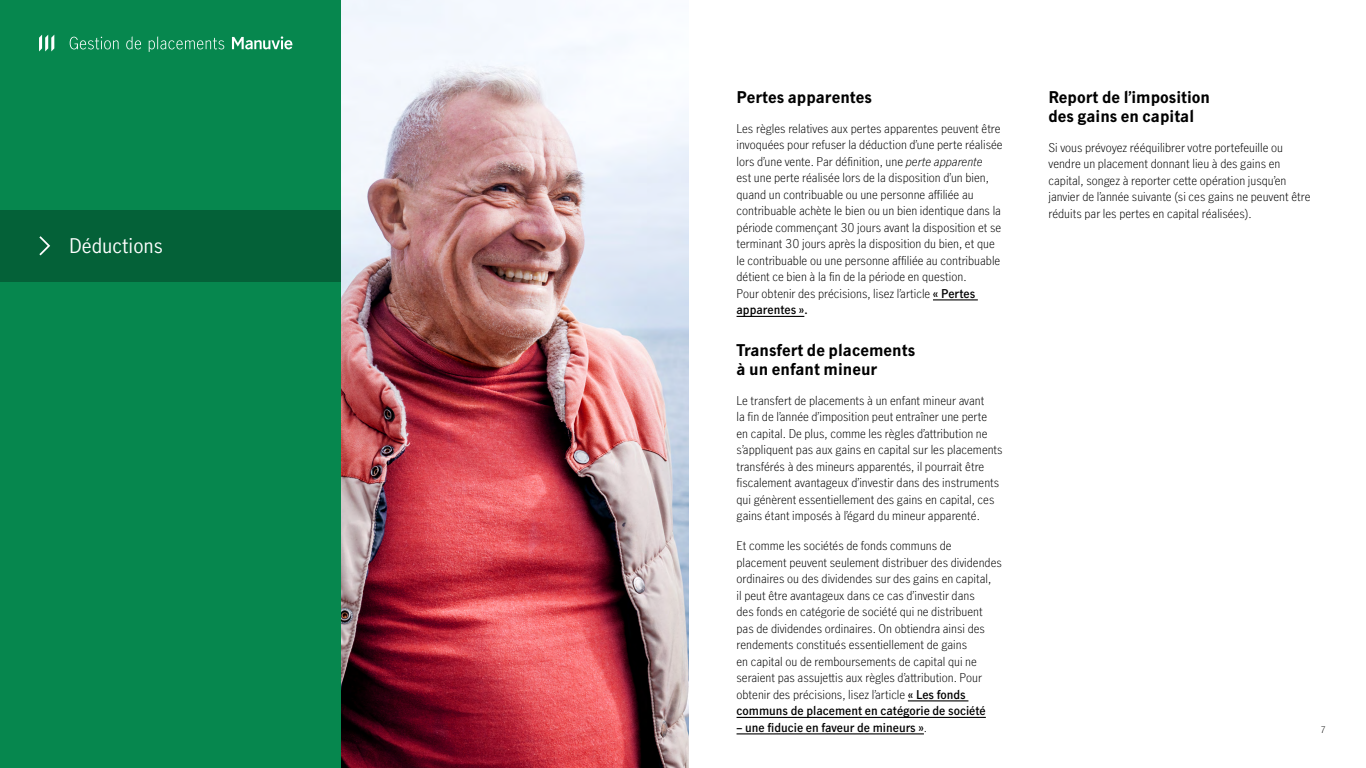
<style>
.page{position:relative;width:1366px;height:768px;background:#fff}
.page>*{position:absolute;margin:0;border:0;box-sizing:border-box;transform-origin:0 0}
.t1{font:20px "Manulife JH Sans Optimized";color:#fff}
.t2{font:700 16px/19px "Manulife JH Sans Optimized";color:#000}
.t3{font:300 12px/16.5px "Manulife JH Sans Optimized";color:#000}
.t4{font:600 12px "Manulife JH Sans Optimized";color:#000}
.t5{font:300 9px "Manulife JH Sans Optimized";color:#000}
.s1{font-style:italic}
.s2{font-weight:600}
.s3{font-weight:300}
</style>
<div class="page">
<img style="left:341px;top:0;width:348px;height:768px">
<div style="left:0;top:0;width:341px;height:768px;background:#06874e"></div>
<div style="left:0;top:210px;width:341px;height:72px;background:#046138"></div>
<svg style="left:39px;top:35px;width:15px;height:16px"></svg>
<svg style="left:232px;top:36px;width:61px;height:13px"></svg>
<svg style="left:70px;top:37px;width:49px;height:12px"></svg>
<svg style="left:126px;top:36px;width:15px;height:13px"></svg>
<svg style="left:149px;top:36px;width:75px;height:16px"></svg>
<svg style="left:39px;top:236px;width:11px;height:19px"></svg>
<hr style="left:933px;top:299px;width:45px;height:1px;background:#000">
<hr style="left:737px;top:316px;width:67px;height:1px;background:#000">
<hr style="left:908px;top:700px;width:60px;height:1px;background:#000">
<hr style="left:737px;top:717px;width:249px;height:1px;background:#000">
<hr style="left:737px;top:733px;width:187px;height:1px;background:#000">
<h1 class="t1" style="left:69px;top:232px;width:95px">Déductions</h1>
<h2 class="t2" style="left:737px;top:87px;width:137px">Pertes apparentes</h2>
<p class="t3" style="left:737px;top:120px;width:268px">Les règles relatives aux pertes apparentes peuvent être invoquées pour refuser la déduction d’une perte réalisée lors d’une vente. Par définition, une <span class="s1">perte apparente<br></span>est une perte réalisée lors de la disposition d’un bien, quand un contribuable ou une personne affiliée au contribuable achète le bien ou un bien identique dans la période commençant 30 jours avant la disposition et se terminant 30 jours après la disposition du bien, et que le contribuable ou une personne affiliée au contribuable détient ce bien à la fin de la période en question.<br>Pour obtenir des précisions, lisez l’article <span class="s2">« Pertes apparentes ».</span></p>
<h2 class="t2" style="left:737px;top:340px;width:180px">Transfert de placements à un enfant mineur</h2>
<p class="t3" style="left:737px;top:392px;width:268px">Le transfert de placements à un enfant mineur avant<br>la fin de l’année d’imposition peut entraîner une perte<br>en capital. De plus, comme les règles d’attribution ne s’appliquent pas aux gains en capital sur les placements transférés à des mineurs apparentés, il pourrait être fiscalement avantageux d’investir dans des instruments qui génèrent essentiellement des gains en capital, ces gains étant imposés à l’égard du mineur apparenté.</p>
<p class="t3" style="left:737px;top:537px;width:267px">Et comme les sociétés de fonds communs de placement peuvent seulement distribuer des dividendes ordinaires ou des dividendes sur des gains en capital,<br>il peut être avantageux dans ce cas d’investir dans<br>des fonds en catégorie de société qui ne distribuent pas de dividendes ordinaires. On obtiendra ainsi des rendements constitués essentiellement de gains<br>en capital ou de remboursements de capital qui ne seraient pas assujettis aux règles d’attribution. Pour obtenir des précisions, lisez l’article <span class="s2">« Les fonds communs de placement en catégorie de société</span></p>
<p class="t4" style="left:737px;top:719px;width:192px">– une fiducie en faveur de mineurs »<span class="s3">.</span></p>
<h2 class="t2" style="left:1048px;top:87px;width:163px">Report de l’imposition des gains en capital</h2>
<p class="t3" style="left:1048px;top:139px;width:263px">Si vous prévoyez rééquilibrer votre portefeuille ou vendre un placement donnant lieu à des gains en capital, songez à reporter cette opération jusqu’en janvier de l’année suivante (si ces gains ne peuvent être réduits par les pertes en capital réalisées).</p>
<p class="t5" style="left:1320px;top:724px;width:7px">7</p>
</div>
